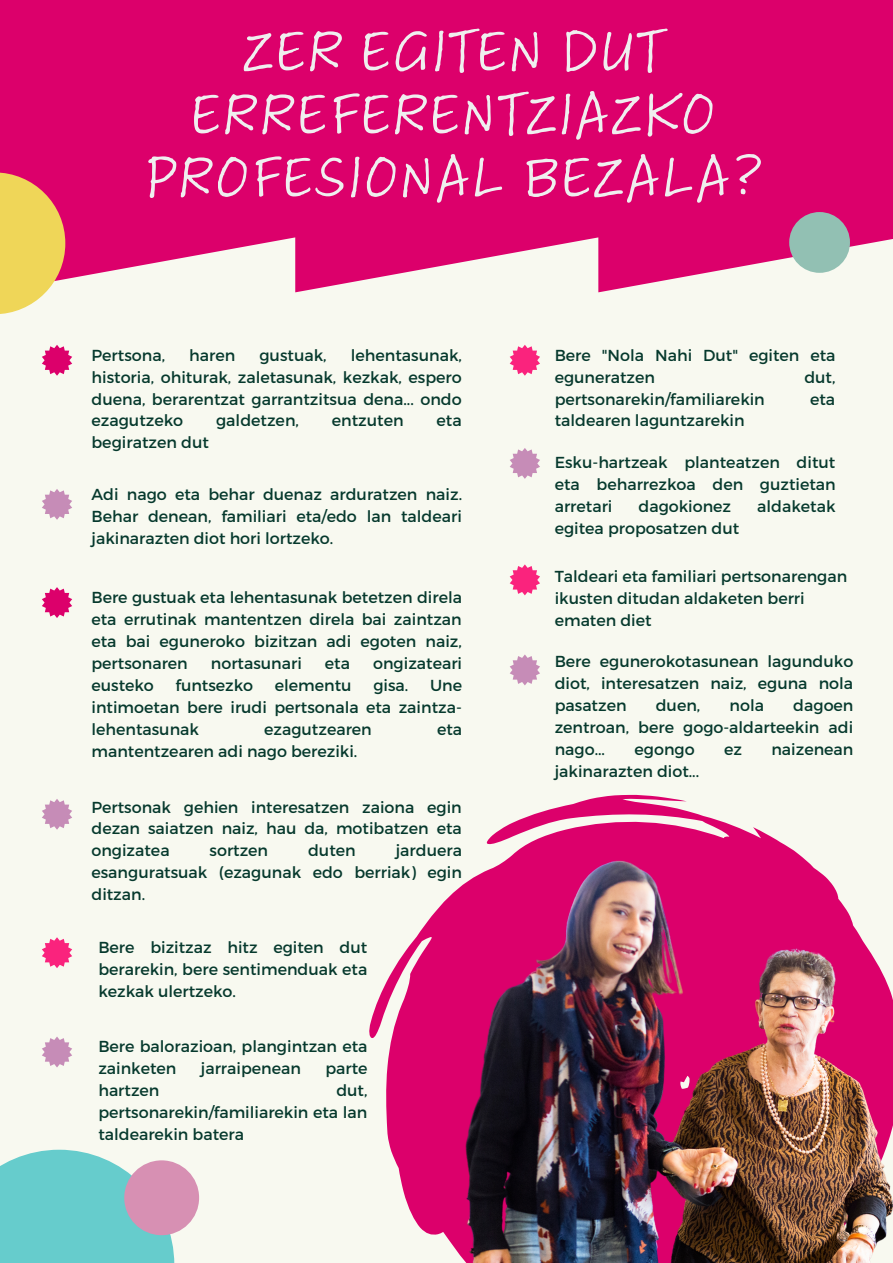
<style>
.page{position:relative;width:893px;height:1263px;background:#f8f9f0}
.page>*{position:absolute;margin:0;border:0;box-sizing:border-box;transform-origin:0 0}
.t1{font:63.22px/63px "Adobe Handwriting Tiffany";letter-spacing:.01em;color:#efefef;text-align:center}
.t2{font:15.98px/22px "Montserrat";color:#06392d;text-align:justify}
.t3{font:15.9px/22px "Montserrat";color:#06392d;text-align:justify}
</style>
<div class="page">
<svg style="left:0;top:0;width:893px;height:292px;background:#de1677"></svg>
<div style="left:789px;top:212px;width:61px;height:61px;background:#92c0b3;border-radius:50%"></div>
<svg style="left:0;top:172px;width:65px;height:142px;background:#edbd69"></svg>
<svg style="left:42px;top:345px;width:30px;height:31px"></svg>
<svg style="left:42px;top:587px;width:30px;height:31px"></svg>
<svg style="left:510px;top:345px;width:30px;height:31px"></svg>
<svg style="left:510px;top:564px;width:30px;height:31px"></svg>
<svg style="left:42px;top:937px;width:30px;height:31px"></svg>
<svg style="left:42px;top:489px;width:30px;height:31px"></svg>
<svg style="left:42px;top:1036px;width:30px;height:31px"></svg>
<svg style="left:510px;top:448px;width:30px;height:31px"></svg>
<svg style="left:510px;top:654px;width:30px;height:31px"></svg>
<svg style="left:42px;top:799px;width:30px;height:31px"></svg>
<svg style="left:0;top:1150px;width:174px;height:113px;background:#72cfcf"></svg>
<div style="left:124px;top:1160px;width:75px;height:75px;background:#d790b3;border-radius:50%"></div>
<svg style="left:369px;top:970px;width:24px;height:186px"></svg>
<img style="left:393px;top:794px;width:500px;height:469px">
<p class="t1" style="left:143px;top:18px;width:619px">ZER EGITEN DUT<br>ERREFERENTZIAZKO<br>PROFESIONAL BEZALA?</p>
<p class="t2" style="left:91px;top:343px;width:372px;text-indent:259px">lehentasunak, historia, ohiturak, zaletasunak, kezkak, espero duena, berarentzat garrantzitsua dena... ondo ezagutzeko</p>
<p class="t2" style="left:91px;top:343px;width:75px">Pertsona,</p>
<p class="t2" style="left:189px;top:343px;width:48px">haren</p>
<p class="t2" style="left:259px;top:343px;width:69px">gustuak,</p>
<p class="t2" style="left:216px;top:409px;width:84px">galdetzen,</p>
<p class="t2" style="left:332px;top:409px;width:73px">entzuten</p>
<p class="t2" style="left:436px;top:409px;width:27px">eta</p>
<p class="t2" style="left:91px;top:431px;width:119px">begiratzen dut</p>
<p class="t3" style="left:91px;top:483px;width:372px">Adi nago eta behar duenaz arduratzen naiz.<br>Behar denean, familiari eta/edo lan taldeari jakinarazten diot hori lortzeko.</p>
<p class="t3" style="left:91px;top:585px;width:372px">Bere gustuak eta lehentasunak betetzen direla eta errutinak mantentzen direla bai zaintzan eta bai eguneroko bizitzan adi egoten naiz, pertsonaren</p>
<p class="t3" style="left:211px;top:651px;width:93px">nortasunari</p>
<p class="t3" style="left:325px;top:651px;width:27px">eta</p>
<p class="t3" style="left:373px;top:651px;width:90px">ongizateari</p>
<p class="t3" style="left:91px;top:673px;width:64px">eusteko</p>
<p class="t3" style="left:176px;top:673px;width:79px">funtsezko</p>
<p class="t3" style="left:275px;top:673px;width:78px">elementu</p>
<p class="t3" style="left:373px;top:673px;width:36px">gisa.</p>
<p class="t3" style="left:91px;top:673px;width:372px;text-indent:338px">Une intimoetan bere irudi pertsonala eta zaintza&shy;lehentasunak</p>
<p class="t3" style="left:264px;top:717px;width:109px">ezagutzearen</p>
<p class="t3" style="left:437px;top:717px;width:27px">eta</p>
<p class="t3" style="left:91px;top:739px;width:267px">mantentzearen adi nago bereziki.</p>
<p class="t3" style="left:91px;top:795px;width:372px">Pertsonak gehien interesatzen zaiona egin dezan saiatzen naiz, hau da, motibatzen eta ongizatea</p>
<p class="t3" style="left:91px;top:839px;width:372px;text-indent:304px">jarduera esanguratsuak (ezagunak edo berriak) egin ditzan.</p>
<p class="t3" style="left:210px;top:839px;width:60px">sortzen</p>
<p class="t3" style="left:308px;top:839px;width:49px">duten</p>
<p class="t3" style="left:98px;top:936px;width:270px">Bere bizitzaz hitz egiten dut berarekin, bere sentimenduak eta kezkak ulertzeko.</p>
<p class="t3" style="left:98px;top:1035px;width:271px">Bere balorazioan, plangintzan eta zainketen</p>
<p class="t3" style="left:201px;top:1057px;width:102px">jarraipenean</p>
<p class="t3" style="left:325px;top:1057px;width:44px">parte</p>
<p class="t3" style="left:98px;top:1079px;width:271px;text-indent:238px">dut, pertsonarekin/familiarekin eta lan taldearekin batera</p>
<p class="t3" style="left:98px;top:1079px;width:63px">hartzen</p>
<p class="t3" style="left:555px;top:343px;width:282px">Bere "Nola Nahi Dut" egiten eta eguneratzen</p>
<p class="t3" style="left:804px;top:365px;width:33px">dut,</p>
<p class="t3" style="left:555px;top:387px;width:212px">pertsonarekin/familiarekin</p>
<p class="t3" style="left:810px;top:387px;width:27px">eta</p>
<p class="t3" style="left:555px;top:409px;width:191px">taldearen laguntzarekin</p>
<p class="t3" style="left:555px;top:450px;width:282px">Esku-hartzeak planteatzen ditut eta beharrezkoa den guztietan arretari</p>
<p class="t3" style="left:638px;top:494px;width:94px">dagokionez</p>
<p class="t3" style="left:757px;top:494px;width:80px">aldaketak</p>
<p class="t3" style="left:555px;top:516px;width:186px">egitea proposatzen dut</p>
<p class="t3" style="left:555px;top:565px;width:294px;text-align:left">Taldeari eta familiari pertsonarengan ikusten ditudan aldaketen berri ematen diet</p>
<p class="t3" style="left:555px;top:650px;width:300px">Bere egunerokotasunean lagunduko diot, interesatzen naiz, eguna nola pasatzen</p>
<p class="t3" style="left:555px;top:693px;width:300px;text-indent:239px">dagoen zentroan, bere gogo-aldarteekin adi nago...</p>
<p class="t3" style="left:656px;top:693px;width:46px">duen,</p>
<p class="t3" style="left:729px;top:693px;width:36px">nola</p>
<p class="t3" style="left:634px;top:737px;width:62px">egongo</p>
<p class="t3" style="left:724px;top:737px;width:19px">ez</p>
<p class="t3" style="left:771px;top:737px;width:84px">naizenean</p>
<p class="t3" style="left:555px;top:759px;width:146px">jakinarazten diot...</p>
</div>
